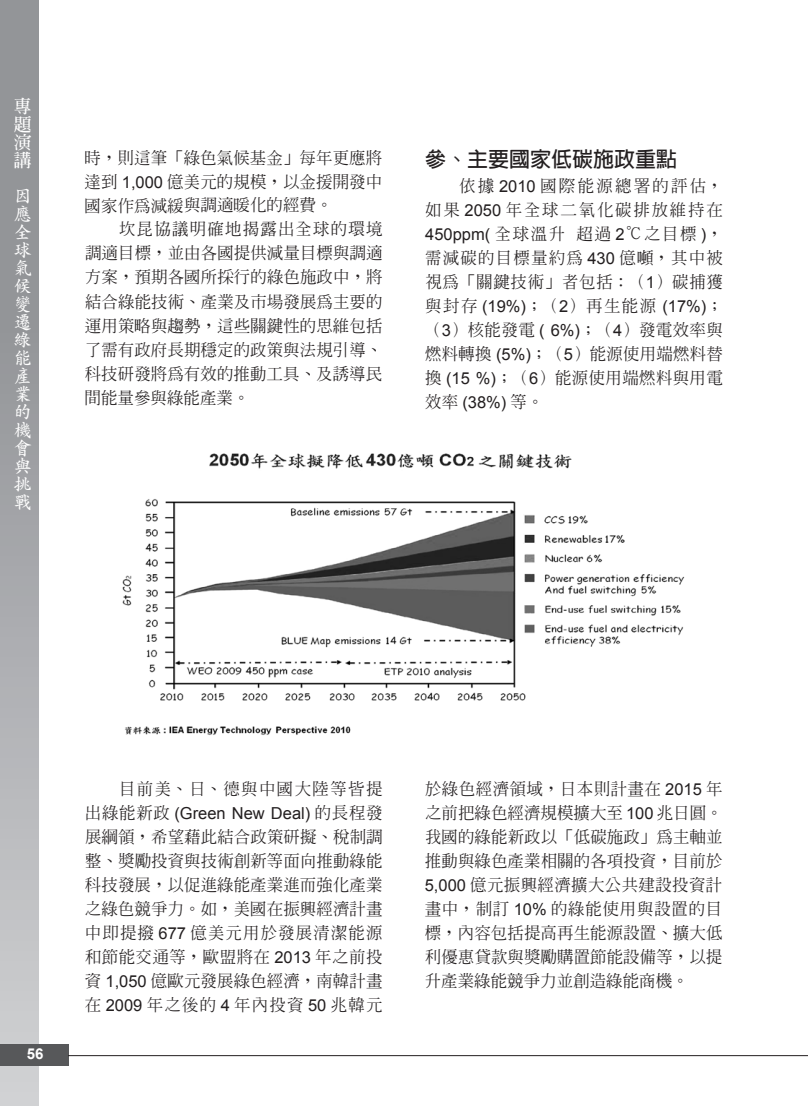
<style>
.page{position:relative;width:808px;height:1106px;background:#fff}
.page>*{position:absolute;margin:0;border:0;box-sizing:border-box;transform-origin:0 0}
.t1{font:700 21px "AR Hei B5";color:#231f20}
.t2{font:700 18px/18px "AR Kai B5";color:#fff}
.t3{font:700 18px/18px "AR Ming B5";color:#fff;text-align:justify}
.t4{font:500 16.5px/24px "AR Ming B5";letter-spacing:.005em;color:#231f20;text-align:justify}
.t5{font:16.5px "Arial";color:#231f20}
.t6{font:500 16.5px "AR Ming B5";letter-spacing:.08em;color:#231f20}
.t7{font:700 15px "Arial";color:#fff}
.s1{font-family:"Arial";font-weight:400}
.s2{font-family:"AR Ming B5";font-weight:500}
</style>
<div class="page">
<div style="left:0;top:0;width:38px;height:1106px;background:linear-gradient(to bottom,#86888c,#cccdcf)"></div>
<div style="left:0;top:1044px;width:68px;height:21px;background:#57585a"></div>
<hr style="left:68px;top:1055px;width:740px;height:1px;background:#231f20">
<img style="left:122px;top:453px;width:563px;height:282px">
<p class="t3" style="left:14px;top:97px;width:19px">專題演講</p>
<p class="t2" style="left:14px;top:187px;width:19px">因應全球氣候變遷綠能產業的機會與挑戰</p>
<p class="t4" style="left:85px;top:145px;width:299px">時，則這筆「綠色氣候基金」每年更應將達到 <span class="s1">1,000</span> 億美元的規模，以金援開發中國家作為減緩與調適暖化的經費。</p>
<p class="t4" style="left:85px;top:217px;width:300px;text-indent:34px">坎昆協議明確地揭露出全球的環境調適目標，並由各國提供減量目標與調適方案，預期各國所採行的綠色施政中，將結合綠能技術、產業及市場發展為主要的運用策略與趨勢，這些關鍵性的思維包括了需有政府長期穩定的政策與法規引導、科技研發將為有效的推動工具、及誘導民間能量參與綠能產業。</p>
<p class="t1" style="left:425px;top:149px;width:253px">參、主要國家低碳施政重點</p>
<p class="t4" style="left:425px;top:173px;width:299px;text-indent:34px">依據 <span class="s1">2010</span> 國際能源總署的評估，如果 <span class="s1">2050</span> 年全球二氧化碳排放維持在<span class="s1">450ppm(</span> 全球溫升 超過 <span class="s1">2</span>℃之目標 <span class="s1">)</span>，需減碳的目標量約為 <span class="s1">430</span> 億噸，其中被視為「關鍵技術」者包括：（<span class="s1">1</span>）碳捕獲與封存 <span class="s1">(19%)</span>；（<span class="s1">2</span>）再生能源 <span class="s1">(17%)</span>；（<span class="s1">3</span>）核能發電 <span class="s1">( 6%)</span>；（<span class="s1">4</span>）發電效率與燃料轉換 <span class="s1">(5%)</span>；（<span class="s1">5</span>）能源使用端燃料替換 <span class="s1">(15 %)</span>；（<span class="s1">6</span>）能源使用端燃料與用電</p>
<p class="t5" style="left:425px;top:391px;width:120px"><span class="s2">效率</span> (38%) <span class="s2">等。</span></p>
<p class="t7" style="left:27px;top:1043px;width:18px">56</p>
<p class="t6" style="left:119px;top:780px;width:265px">目前美、日、德與中國大陸等皆提</p>
<p class="t5" style="left:85px;top:802px;width:299px"><span class="s2">出綠能新政</span> (Green New Deal) <span class="s2">的長程發</span></p>
<p class="t4" style="left:85px;top:824px;width:299px">展綱領，希望藉此結合政策研擬、稅制調整、獎勵投資與技術創新等面向推動綠能科技發展，以促進綠能產業進而強化產業之綠色競爭力。如，美國在振興經濟計畫中即提撥 <span class="s1">677</span> 億美元用於發展清潔能源和節能交通等，歐盟將在 <span class="s1">2013</span> 年之前投資 <span class="s1">1,050</span> 億歐元發展綠色經濟，南韓計畫在 <span class="s1">2009</span> 年之後的 <span class="s1">4</span> 年內投資 <span class="s1">50</span> 兆韓元</p>
<p class="t4" style="left:425px;top:776px;width:299px">於綠色經濟領域，日本則計畫在 <span class="s1">2015</span> 年之前把綠色經濟規模擴大至 <span class="s1">100</span> 兆日圓。我國的綠能新政以「低碳施政」為主軸並推動與綠色產業相關的各項投資，目前於<span class="s1">5,000</span> 億元振興經濟擴大公共建設投資計畫中，制訂 <span class="s1">10%</span> 的綠能使用與設置的目標，內容包括提高再生能源設置、擴大低利優惠貸款與獎勵購置節能設備等，以提升產業綠能競爭力並創造綠能商機。</p>
</div>
